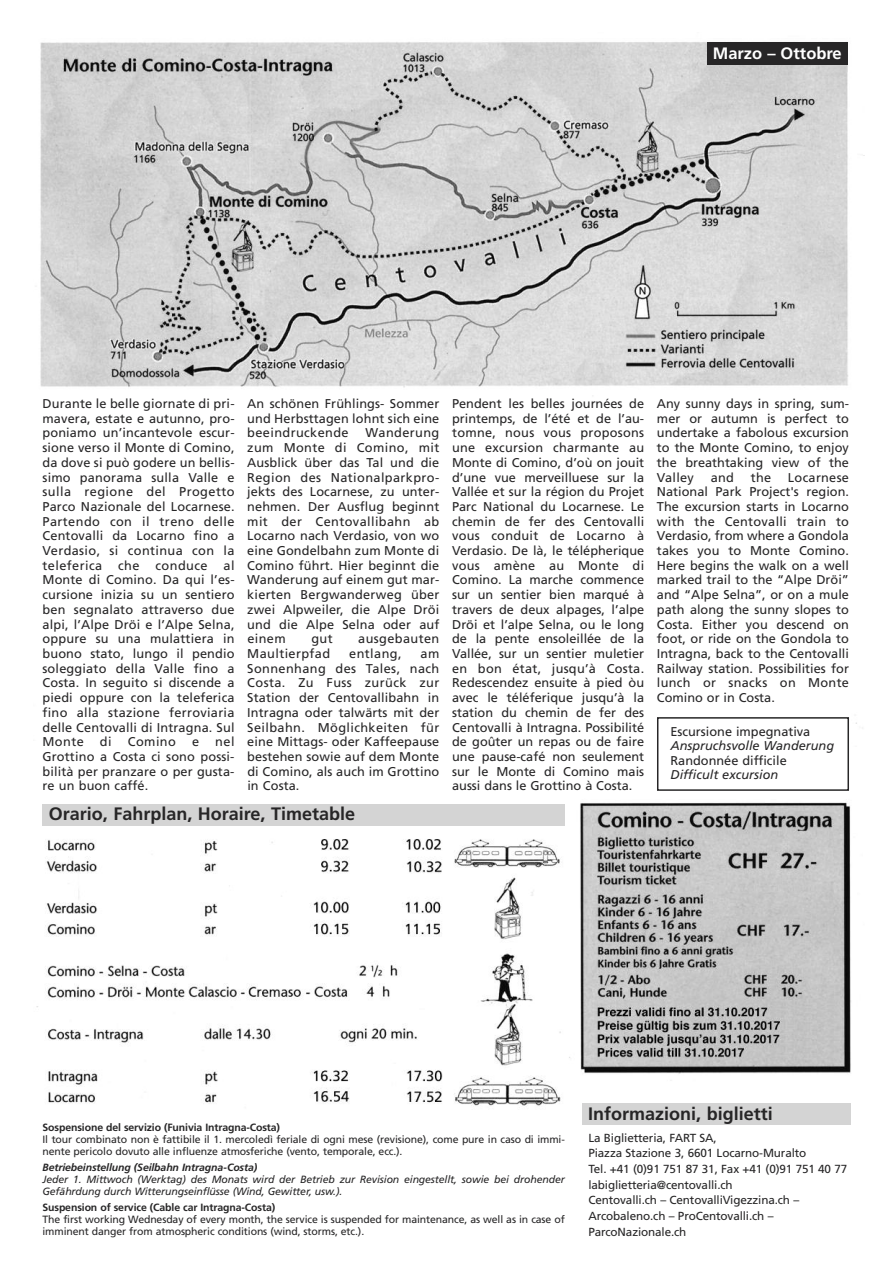
<style>
.page{position:relative;width:893px;height:1263px;background:#fff}
.page>*{position:absolute;margin:0;border:0;box-sizing:border-box;transform-origin:0 0}
.t1{font:700 18px "Frutiger LT";color:#272627}
.t2{font:700 16.5px "Frutiger LT";color:#fff}
.t3{font:12.75px/14.7px "Frutiger LT";letter-spacing:.01em;color:#272627;text-align:justify}
.t4{font:italic 12.75px "Frutiger LT";color:#272627}
.t5{font:12.75px "Frutiger LT";letter-spacing:.03em;color:#272627}
.t6{font:11.7px/15.6px "Frutiger LT";letter-spacing:-.01em;color:#272627}
.t7{font:10.5px/12px "Frutiger LT";letter-spacing:-.01em;color:#272627}
.t8{font:italic 10.5px/12px "Frutiger LT";letter-spacing:-.01em;color:#272627}
.t9{font:700 10.5px "Frutiger LT";letter-spacing:-.01em;color:#272627}
.t10{font:italic 700 10.5px "Frutiger LT";letter-spacing:-.01em;color:#272627}
</style>
<div class="page">
<img style="left:36px;top:42px;width:829px;height:1083px">
<div style="left:707px;top:42px;width:140px;height:23px;background:#272627"></div>
<div style="left:43px;top:804px;width:522px;height:21px;background:#d4d4d4"></div>
<div style="left:657px;top:717px;width:192px;height:74px;border:2px solid #272627"></div>
<div style="left:582px;top:1103px;width:268px;height:21px;background:#d4d4d4"></div>
<p class="t2" style="left:713px;top:46px;width:130px">Marzo – Ottobre</p>
<p class="t3" style="left:43px;top:397px;width:194px">Durante le belle giornate di pri&shy;mavera, estate e autunno, pro&shy;poniamo un’incantevole escur&shy;sione verso il Monte di Comino, da dove si può godere un bellis&shy;simo panorama sulla Valle e sulla regione del Progetto Parco Nazionale del Locarnese.<br>Partendo con il treno delle Centovalli da Locarno fino a Verdasio, si continua con la teleferica che conduce al Monte di Comino. Da qui l’es&shy;cursione inizia su un sentiero ben segnalato attraverso due alpi, l’Alpe Dröi e l’Alpe Selna, oppure su una mulattiera in buono stato, lungo il pendio soleggiato della Valle fino a Costa. In seguito si discende a piedi oppure con la teleferica fino alla stazione ferroviaria delle Centovalli di Intragna. Sul Monte</p>
<p class="t3" style="left:43px;top:735px;width:194px;text-indent:173px">nel Grottino a Costa ci sono possi&shy;bilità per pranzare o per gusta&shy;re un buon caffé.</p>
<p class="t3" style="left:100px;top:735px;width:13px">di</p>
<p class="t3" style="left:128px;top:735px;width:50px">Comino</p>
<p class="t3" style="left:192px;top:735px;width:9px">e</p>
<p class="t3" style="left:247px;top:397px;width:194px">An schönen Frühlings- Sommer und Herbsttagen lohnt sich eine beeindruckende</p>
<p class="t3" style="left:247px;top:427px;width:194px;text-indent:118px">Wanderung zum Monte di Comino, mit Ausblick über das Tal und die Region des Nationalparkpro&shy;jekts des Locarnese, zu unter&shy;nehmen. Der Ausflug beginnt mit der Centovallibahn ab Locarno nach Verdasio, von wo eine Gondelbahn zum Monte di Comino führt. Hier beginnt die Wanderung auf einem gut mar&shy;kierten Bergwanderweg über zwei Alpweiler, die Alpe Dröi und die Alpe Selna oder auf einem</p>
<p class="t3" style="left:311px;top:632px;width:23px">gut</p>
<p class="t5" style="left:358px;top:634px;width:83px">ausgebauten</p>
<p class="t5" style="left:247px;top:648px;width:84px">Maultierpfad</p>
<p class="t5" style="left:349px;top:648px;width:54px">entlang,</p>
<p class="t3" style="left:247px;top:647px;width:194px;text-indent:173px">am Sonnenhang des Tales, nach Costa. Zu Fuss zurück zur Station der Centovallibahn in Intragna oder talwärts mit der Seilbahn. Möglichkeiten für eine Mittags- oder Kaffeepause bestehen sowie auf dem Monte di Comino, als auch im Grottino in Costa.</p>
<h1 class="t1" style="left:49px;top:807px;width:308px">Orario, Fahrplan, Horaire, Timetable</h1>
<p class="t3" style="left:452px;top:397px;width:194px">Pendent les belles journées de printemps, de l’été et de l’au&shy;tomne, nous vous proposons une excursion charmante au Monte di Comino, d’où on jouit d’une vue merveilluese sur la Vallée et sur la région du Projet Parc National du Locarnese. Le chemin de fer des Centovalli vous conduit de Locarno à Verdasio. De là, le télépherique vous amène au Monte di Comino. La marche commence sur un sentier bien marqué à travers de deux alpages, l’alpe Dröi et l’alpe Selna, ou le long de la pente ensoleillée de la Vallée, sur un sentier muletier en bon état, jusqu’à Costa.<br>Redescendez ensuite à pied òu avec le téléferique jusqu’à la station du chemin de fer des Centovalli à Intragna. Possibilité de goûter un repas ou de faire une pause-café non seulement sur le Monte di Comino mais aussi dans le Grottino à Costa.</p>
<p class="t3" style="left:657px;top:397px;width:194px">Any sunny days in spring, sum&shy;mer or autumn is perfect to undertake a fabolous excursion to the Monte Comino, to enjoy the breathtaking view of the Valley</p>
<p class="t3" style="left:711px;top:471px;width:25px">and</p>
<p class="t3" style="left:751px;top:471px;width:22px">the</p>
<p class="t3" style="left:657px;top:471px;width:194px;text-indent:131px">Locarnese National Park Project's region.<br>The excursion starts in Locarno with the Centovalli train to Verdasio, from where a Gondola takes you to Monte Comino.<br>Here begins the walk on a well marked trail to the “Alpe Dröi” and “Alpe Selna”, or on a mule path along the sunny slopes to Costa. Either you descend on foot, or ride on the Gondola to Intragna, back to the Centovalli Railway station. Possibilities for lunch or snacks on Monte Comino or in Costa.</p>
<p class="t3" style="left:670px;top:725px;width:141px">Escursione impegnativa</p>
<p class="t4" style="left:670px;top:741px;width:165px">Anspruchsvolle Wanderung</p>
<p class="t3" style="left:670px;top:754px;width:118px">Randonnée difficile</p>
<p class="t4" style="left:670px;top:769px;width:109px">Difficult excursion</p>
<p class="t9" style="left:43px;top:1123px;width:239px">Sospensione del servizio (Funivia Intragna-Costa)</p>
<p class="t7" style="left:42px;top:1134px;width:524px">Il tour combinato non è fattibile il 1. mercoledì feriale di ogni mese (revisione), come pure in caso di immi&shy;nente pericolo dovuto alle influenze atmosferiche (vento, temporale, ecc.).</p>
<p class="t10" style="left:42px;top:1163px;width:216px">Betriebeinstellung (Seilbahn Intragna-Costa)</p>
<p class="t8" style="left:42px;top:1174px;width:524px">Jeder 1. Mittwoch (Werktag) des Monats wird der Betrieb zur Revision eingestellt, sowie bei drohender<br>Gefährdung durch Witterungseinflüsse (Wind, Gewitter, usw.).</p>
<p class="t9" style="left:42px;top:1203px;width:234px">Suspension of service (Cable car Intragna-Costa)</p>
<p class="t7" style="left:42px;top:1214px;width:524px">The first working Wednesday of every month, the service is suspended for maintenance, as well as in case of imminent danger from atmospheric conditions (wind, storms, etc.).</p>
<h1 class="t1" style="left:588px;top:1106px;width:186px">Informazioni, biglietti</h1>
<p class="t6" style="left:588px;top:1131px;width:260px">La Biglietteria, FART SA,<br>Piazza Stazione 3, 6601 Locarno-Muralto<br>Tel. +41 (0)91 751 87 31, Fax +41 (0)91 751 40 77 labiglietteria@centovalli.ch<br>Centovalli.ch – CentovalliVigezzina.ch – Arcobaleno.ch – ProCentovalli.ch – ParcoNazionale.ch</p>
</div>
